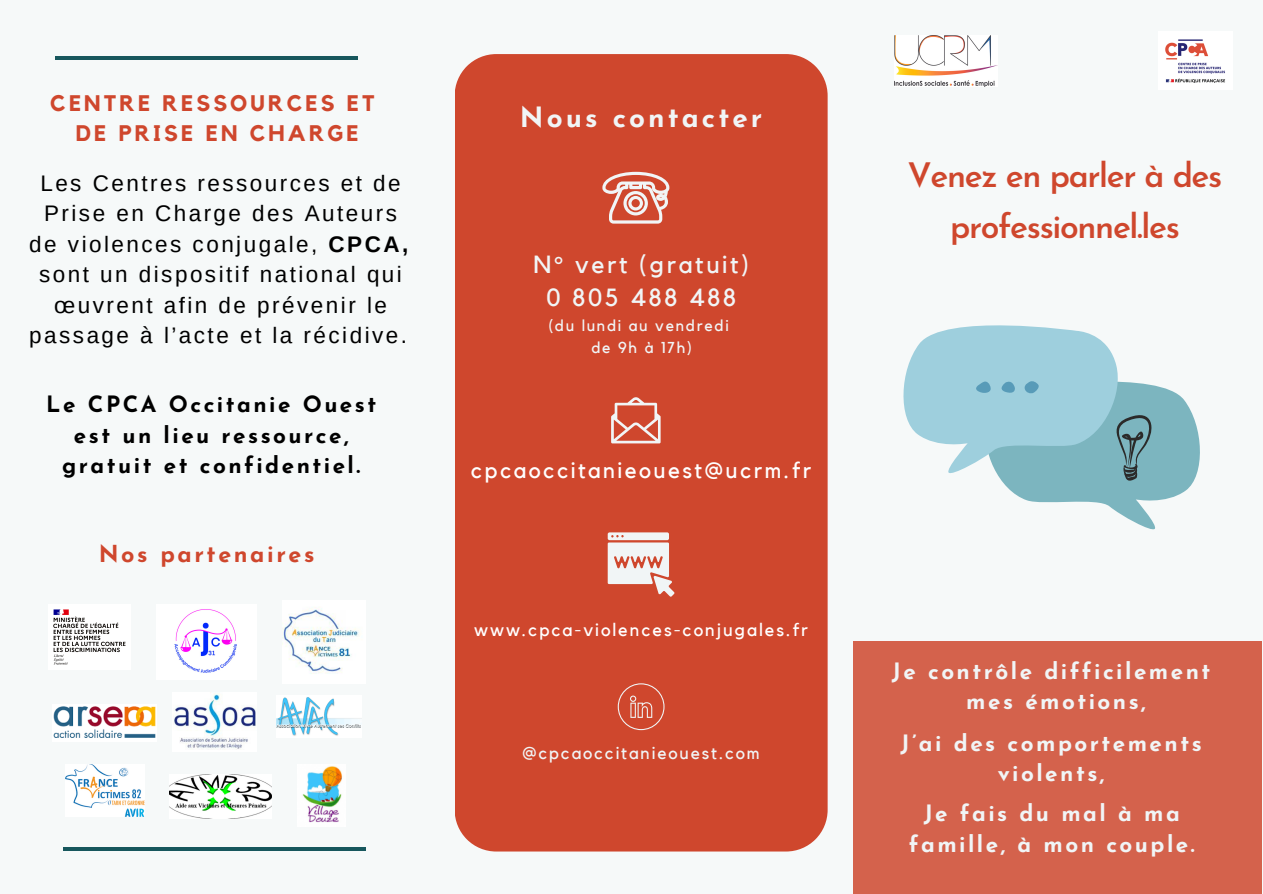
<style>
.page{position:relative;width:1263px;height:894px;background:#fff}
.page>*{position:absolute;margin:0;border:0;box-sizing:border-box;transform-origin:0 0}
.t1{font:600 33.6px/51.8px "Josefin Sans";letter-spacing:-.04em;color:#cf472d;text-align:center}
.t2{font:700 27.9px "Josefin Sans";letter-spacing:.11em;color:#f1f5f6}
.t3{font:24.75px "Kollektif";letter-spacing:.11em;color:#f1f5f6}
.t4{font:700 23.4px "Josefin Sans";letter-spacing:.11em;color:#cf472d}
.t5{font:22.5px/30.3px "Arimo";letter-spacing:.11em;color:#000;text-align:center}
.t6{font:700 22.5px/30.3px "Josefin Sans";letter-spacing:.11em;color:#f1f5f6;text-align:center}
.t7{font:700 22.5px/30.3px "Josefin Sans";letter-spacing:.11em;color:#000;text-align:center}
.t8{font:700 22.5px "Kollektif";letter-spacing:.14em;color:#cf472d}
.t9{font:22.5px "Kollektif";letter-spacing:.11em;color:#fff}
.t10{font:18px "Kollektif";letter-spacing:.11em;color:#fff}
.t11{font:17.4px "Kollektif";letter-spacing:.11em;color:#f1f5f6}
.t12{font:15.75px "Kollektif";letter-spacing:.11em;color:#f1f5f6}
.s1{font-weight:700}
</style>
<div class="page">
<div style="left:0;top:0;width:1263px;height:893px;background:#f1f5f6"></div>
<div style="left:853px;top:641px;width:409px;height:252px;background:#d4624c"></div>
<img style="left:1158px;top:32px;width:75px;height:57px">
<img style="left:172px;top:692px;width:85px;height:59px">
<img style="left:52px;top:704px;width:105px;height:37px">
<img style="left:277px;top:695px;width:84px;height:42px">
<img style="left:169px;top:774px;width:103px;height:44px">
<img style="left:895px;top:36px;width:102px;height:50px">
<div style="left:455px;top:54px;width:373px;height:797px;background:#cf472d"></div>
<svg style="left:618px;top:683px;width:46px;height:47px;background:#d35e47"></svg>
<svg style="left:602px;top:172px;width:67px;height:51px"></svg>
<svg style="left:611px;top:397px;width:50px;height:46px"></svg>
<svg style="left:903px;top:325px;width:297px;height:205px"></svg>
<svg style="left:608px;top:532px;width:66px;height:64px"></svg>
<img style="left:157px;top:604px;width:100px;height:75px">
<img style="left:49px;top:604px;width:82px;height:65px">
<img style="left:283px;top:600px;width:82px;height:83px">
<img style="left:65px;top:764px;width:79px;height:52px">
<hr style="left:56px;top:57px;width:302px;height:3px;background:#17575d">
<hr style="left:63px;top:847px;width:303px;height:3px;background:#17575d">
<img style="left:298px;top:764px;width:48px;height:62px">
<p class="t8" style="left:50px;top:93px;width:326px">CENTRE RESSOURCES ET</p>
<p class="t8" style="left:76px;top:123px;width:284px">DE PRISE EN CHARGE</p>
<p class="t5" style="left:29px;top:168px;width:381px">Les Centres ressources et de<br>Prise en Charge des Auteurs de violences conjugale, <span class="s1">CPCA,</span></p>
<p class="t5" style="left:29px;top:259px;width:379px">sont un dispositif national qui œuvrent afin de prévenir le passage à l’acte et la récidive.</p>
<p class="t7" style="left:46px;top:391px;width:331px">Le CPCA Occitanie Ouest est un lieu ressource, gratuit et confidentiel.</p>
<p class="t4" style="left:99px;top:544px;width:217px">Nos partenaires</p>
<p class="t2" style="left:520px;top:106px;width:244px">Nous contacter</p>
<p class="t3" style="left:533px;top:252px;width:217px">N° vert (gratuit)</p>
<p class="t3" style="left:546px;top:286px;width:191px">0 805 488 488</p>
<p class="t12" style="left:549px;top:318px;width:181px">(du lundi au vendredi</p>
<p class="t12" style="left:591px;top:340px;width:102px">de 9h à 17h)</p>
<p class="t9" style="left:471px;top:460px;width:342px">cpcaoccitanieouest@ucrm.fr</p>
<p class="t10" style="left:474px;top:620px;width:335px">www.cpca-violences-conjugales.fr</p>
<p class="t11" style="left:522px;top:745px;width:239px">@cpcaoccitanieouest.com</p>
<p class="t1" style="left:908px;top:152px;width:316px">Venez en parler à des professionnel.les</p>
<p class="t6" style="left:892px;top:657px;width:320px">Je contrôle difficilement</p>
<p class="t6" style="left:966px;top:688px;width:181px">mes émotions,</p>
<p class="t6" style="left:901px;top:730px;width:303px">J’ai des comportements</p>
<p class="t6" style="left:998px;top:760px;width:108px">violents,</p>
<p class="t6" style="left:909px;top:800px;width:287px">Je fais du mal à ma famille, à mon couple.</p>
</div>
